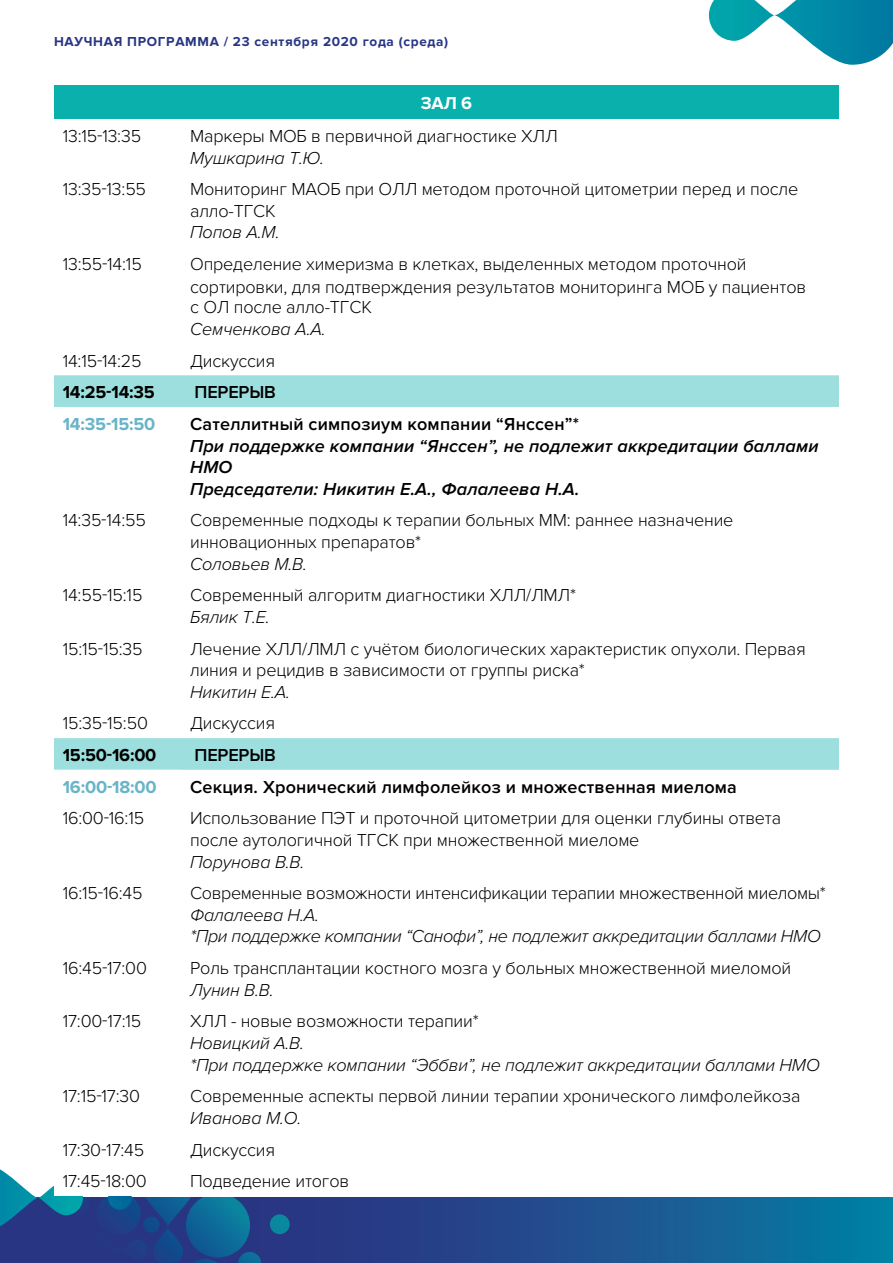
<style>
.page{position:relative;width:893px;height:1263px;background:#fff}
.page>*{position:absolute;margin:0;border:0;box-sizing:border-box;transform-origin:0 0}
.t1{font:300 18px/21.6px "Proxima Nova";letter-spacing:-.01em;color:#000}
.t2{font:italic 300 18px/21.6px "Proxima Nova";letter-spacing:-.01em;color:#000}
.t3{font:italic 600 18px/21.6px "Proxima Nova";letter-spacing:.01em;color:#000}
.t4{font:600 18px "Proxima Nova";letter-spacing:.01em;color:#000}
.t5{font:700 18px "Proxima Nova";letter-spacing:-.01em;color:#000}
.t6{font:700 18px "Proxima Nova";letter-spacing:-.01em;color:#69b4c9}
.t7{font:600 18px "Proxima Nova";letter-spacing:-.01em;color:#000}
.t8{font:700 18px "Proxima Nova";color:#fff}
.t9{font:700 13.5px "Proxima Nova";letter-spacing:.05em;color:#283583}
</style>
<div class="page">
<svg style="left:362px;top:1198px;width:531px;height:65px;background:#195993"></svg>
<svg style="left:0;top:1169px;width:362px;height:94px"></svg>
<div style="left:108px;top:1186px;width:24px;height:24px;background:#006b9c;border-radius:50%"></div>
<svg style="left:709px;top:0;width:184px;height:65px"></svg>
<div style="left:54px;top:85px;width:785px;height:34px;background:#0ab0ac"></div>
<svg style="left:54px;top:375px;width:785px;height:395px"></svg>
<svg style="left:54px;top:1169px;width:127px;height:27px"></svg>
<p class="t9" style="left:54px;top:34px;width:396px">НАУЧНАЯ ПРОГРАММА / 23 сентября 2020 года (среда)</p>
<p class="t8" style="left:421px;top:93px;width:53px">ЗАЛ 6</p>
<p class="t1" style="left:63px;top:125px;width:80px">13:15-13:35</p>
<p class="t1" style="left:190px;top:125px;width:369px">Маркеры МОБ в первичной диагностике ХЛЛ</p>
<p class="t2" style="left:190px;top:147px;width:136px">Мушкарина Т.Ю.</p>
<p class="t1" style="left:63px;top:179px;width:85px">13:35-13:55</p>
<p class="t1" style="left:190px;top:179px;width:610px">Мониторинг МАОБ при ОЛЛ методом проточной цитометрии перед и после алло-ТГСК</p>
<p class="t2" style="left:190px;top:222px;width:91px">Попов А.М.</p>
<p class="t1" style="left:63px;top:253px;width:81px">13:55-14:15</p>
<p class="t1" style="left:190px;top:253px;width:618px;line-height:22.5px">Определение химеризма в клетках, выделенных методом проточной сортировки, для подтверждения результатов мониторинга МОБ у пациентов</p>
<p class="t1" style="left:190px;top:297px;width:183px">с ОЛ после алло-ТГСК</p>
<p class="t2" style="left:190px;top:318px;width:137px">Семченкова А.А.</p>
<p class="t1" style="left:63px;top:350px;width:81px">14:15-14:25</p>
<p class="t1" style="left:190px;top:350px;width:86px">Дискуссия</p>
<p class="t5" style="left:63px;top:382px;width:94px">14:25-14:35</p>
<p class="t7" style="left:195px;top:382px;width:83px">ПЕРЕРЫВ</p>
<p class="t6" style="left:63px;top:413px;width:94px">14:35-15:50</p>
<p class="t4" style="left:190px;top:414px;width:390px">Сателлитный симпозиум компании “Янссен”*</p>
<p class="t3" style="left:190px;top:435px;width:630px">При поддержке компании “Янссен”, не подлежит аккредитации баллами<br>НМО<br>Председатели: Никитин Е.А., Фалалеева Н.А.</p>
<p class="t1" style="left:63px;top:510px;width:85px">14:35-14:55</p>
<p class="t1" style="left:190px;top:510px;width:545px">Современные подходы к терапии больных ММ: раннее назначение инновационных препаратов*</p>
<p class="t2" style="left:190px;top:553px;width:118px">Соловьев М.В.</p>
<p class="t1" style="left:63px;top:585px;width:81px">14:55-15:15</p>
<p class="t1" style="left:190px;top:585px;width:387px">Современный алгоритм диагностики ХЛЛ/ЛМЛ*</p>
<p class="t2" style="left:190px;top:606px;width:81px">Бялик Т.Е.</p>
<p class="t1" style="left:63px;top:638px;width:81px">15:15-15:35</p>
<p class="t1" style="left:190px;top:638px;width:617px">Лечение ХЛЛ/ЛМЛ с учётом биологических характеристик опухоли. Первая линия и рецидив в зависимости от группы риска*</p>
<p class="t2" style="left:190px;top:681px;width:102px">Никитин Е.А.</p>
<p class="t1" style="left:63px;top:713px;width:87px">15:35-15:50</p>
<p class="t1" style="left:190px;top:713px;width:86px">Дискуссия</p>
<p class="t5" style="left:63px;top:745px;width:95px">15:50-16:00</p>
<p class="t7" style="left:195px;top:745px;width:83px">ПЕРЕРЫВ</p>
<p class="t6" style="left:63px;top:776px;width:95px">16:00-18:00</p>
<p class="t4" style="left:190px;top:776px;width:548px">Секция. Хронический лимфолейкоз и множественная миелома</p>
<p class="t1" style="left:63px;top:808px;width:83px">16:00-16:15</p>
<p class="t1" style="left:190px;top:808px;width:592px">Использование ПЭТ и проточной цитометрии для оценки глубины ответа после аутологичной ТГСК при множественной миеломе</p>
<p class="t2" style="left:190px;top:851px;width:116px">Порунова В.В.</p>
<p class="t1" style="left:63px;top:883px;width:81px">16:15-16:45</p>
<p class="t1" style="left:190px;top:883px;width:637px">Современные возможности интенсификации терапии множественной миеломы*</p>
<p class="t2" style="left:190px;top:904px;width:632px">Фалалеева Н.А.<br>*При поддержке компании “Санофи”, не подлежит аккредитации баллами НМО</p>
<p class="t1" style="left:63px;top:957px;width:86px">16:45-17:00</p>
<p class="t1" style="left:190px;top:957px;width:602px">Роль трансплантации костного мозга у больных множественной миеломой</p>
<p class="t2" style="left:190px;top:979px;width:85px">Лунин В.В.</p>
<p class="t1" style="left:63px;top:1011px;width:80px">17:00-17:15</p>
<p class="t1" style="left:190px;top:1011px;width:290px">ХЛЛ - новые возможности терапии*</p>
<p class="t2" style="left:190px;top:1032px;width:631px">Новицкий А.В.<br>*При поддержке компании “Эббви”, не подлежит аккредитации баллами НМО</p>
<p class="t1" style="left:63px;top:1086px;width:79px">17:15-17:30</p>
<p class="t1" style="left:190px;top:1086px;width:612px">Современные аспекты первой линии терапии хронического лимфолейкоза</p>
<p class="t2" style="left:190px;top:1107px;width:113px">Иванова М.О.</p>
<p class="t1" style="left:63px;top:1139px;width:83px">17:30-17:45</p>
<p class="t1" style="left:190px;top:1139px;width:86px">Дискуссия</p>
<p class="t1" style="left:63px;top:1170px;width:85px">17:45-18:00</p>
<p class="t1" style="left:190px;top:1170px;width:161px">Подведение итогов</p>
</div>
